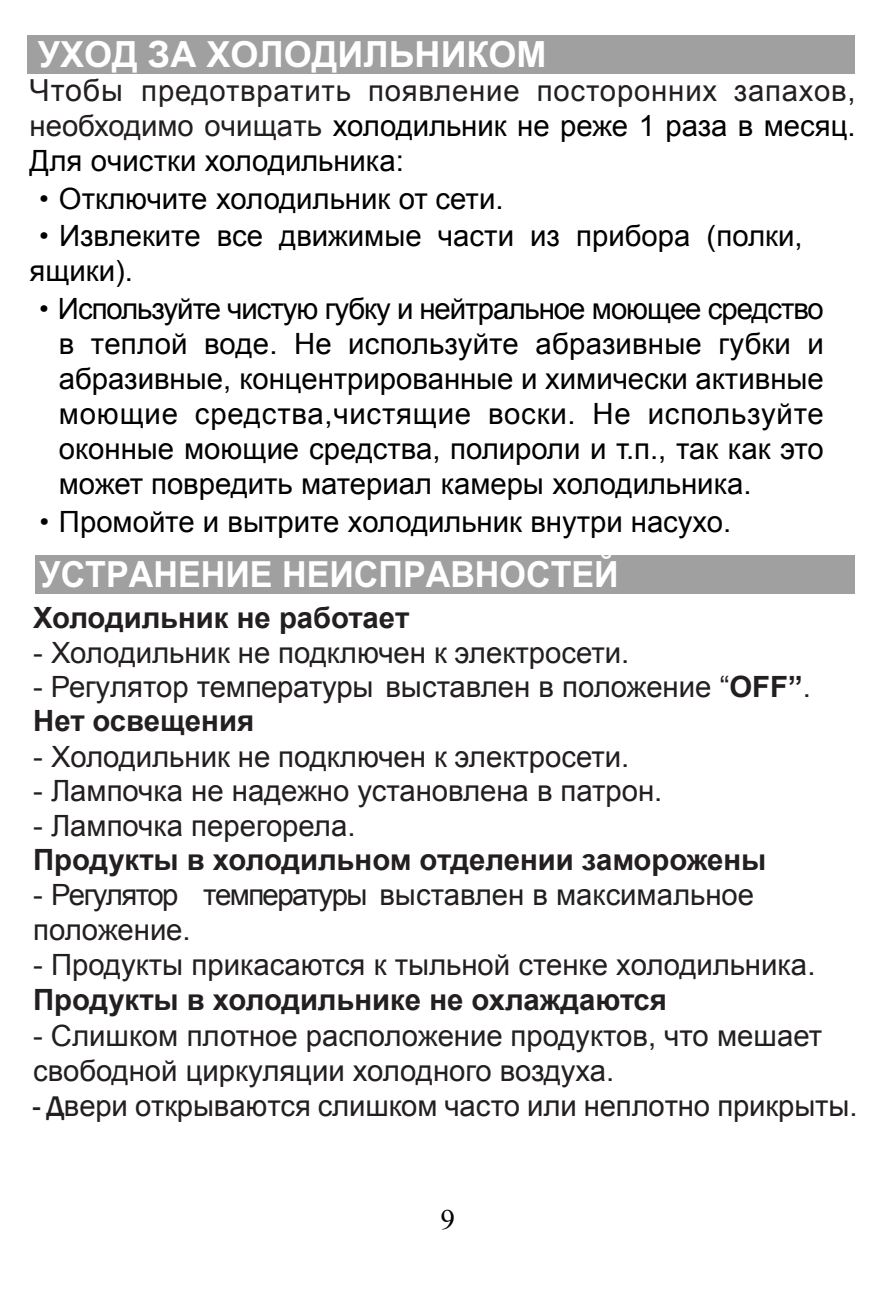
<style>
.page{position:relative;width:894px;height:1296px;background:#fff}
.page>*{position:absolute;margin:0;border:0;box-sizing:border-box;transform-origin:0 0}
.t1{font:700 36px "Arial";color:#fff;scale:.95 1}
.t2{font:700 36px "Arial";color:#fff}
.t3{font:29.25px/36.2px "Arial";color:#000}
.t4{font:29.25px/35.1px "Arial";color:#231f20}
.t5{font:700 29.25px "Arial";color:#231f20}
.t6{font:29.25px "Arial";letter-spacing:.025em;color:#000}
.t7{font:28.12px "Times New Roman";color:#000;scale:1.04 1}
.s1{font-size:30.38px;color:#231f20}
.s2{color:#231f20}
.s3{font-family:"Sim Sun"}
.s4{font-weight:700}
.s5{font-family:"Franklin Gothic";font-weight:500}
</style>
<div class="page">
<div style="left:28px;top:36px;width:826px;height:38px;background:#a0a0a0"></div>
<div style="left:35px;top:555px;width:819px;height:39px;background:#a0a0a0"></div>
<p class="t2" style="left:38px;top:34px;width:510px">УХОД ЗА ХОЛОДИЛЬНИКОМ</p>
<p class="t3" style="left:30px;top:73px;width:827px"><span class="s1">Чтобы</span> <span class="s2">предотвратить появление посторонних запахов, необходимо очищать</span> холодильник не реже 1 раза в месяц.<br>Для очистки холодильника:<br><span class="s3">·</span>Отключите холодильник от сети.<br><span class="s3">·</span>Извлеките все движимые части из прибора (полки, ящики).<br><span class="s3">·</span>Используйте чистую губку и нейтральное моющее средство</p>
<p class="t3" style="left:59px;top:326px;width:766px">в теплой воде. Не используйте абразивные губки и</p>
<p class="t3" style="left:59px;top:361px;width:766px">абразивные, концентрированные и химически активные</p>
<p class="t6" style="left:59px;top:398px;width:766px">моющие средства,чистящие воски. Не используйте</p>
<p class="t3" style="left:59px;top:431px;width:766px">оконные моющие средства, полироли и т.п., так как это</p>
<p class="t3" style="left:59px;top:466px;width:694px">может повредить материал камеры холодильника.</p>
<p class="t3" style="left:30px;top:504px;width:703px"><span class="s3">·</span>Промойте и вытрите холодильник внутри насухо.</p>
<p class="t1" style="left:39px;top:554px;width:611px">УСТРАНЕНИЕ НЕИСПРАВНОСТЕЙ</p>
<p class="t5" style="left:33px;top:598px;width:377px">Холодильник не работает</p>
<p class="t4" style="left:33px;top:636px;width:597px">- Холодильник не подключен к электросети.</p>
<p class="t4" style="left:33px;top:670px;width:779px;line-height:34px">- Регулятор температуры выставлен в положение “<span class="s4">OFF”</span>.<br><span class="s4">Нет освещения</span></p>
<p class="t4" style="left:33px;top:739px;width:597px">- Холодильник не подключен к электросети.</p>
<p class="t4" style="left:33px;top:773px;width:630px">- Лампочка не надежно установлена в патрон.</p>
<p class="t4" style="left:33px;top:808px;width:324px">- Лампочка перегорела.</p>
<p class="t5" style="left:33px;top:840px;width:734px">Продукты в холодильном отделении заморожены</p>
<p class="t4" style="left:33px;top:877px;width:722px">- Регулятор температуры выставлен в максимальное положение.</p>
<p class="t4" style="left:33px;top:948px;width:783px">- Продукты прикасаются к тыльной стенке холодильника.</p>
<p class="t5" style="left:33px;top:981px;width:635px">Продукты в холодильнике не охлаждаются</p>
<p class="t4" style="left:33px;top:1018px;width:790px">- Слишком плотное расположение продуктов, что мешает свободной циркуляции холодного воздуха.</p>
<p class="t4" style="left:33px;top:1088px;width:825px"><span class="s5">- Д</span>вери открываются слишком часто или неплотно прикрыты.</p>
<p class="t7" style="left:440px;top:1204px;width:16px">9</p>
</div>
